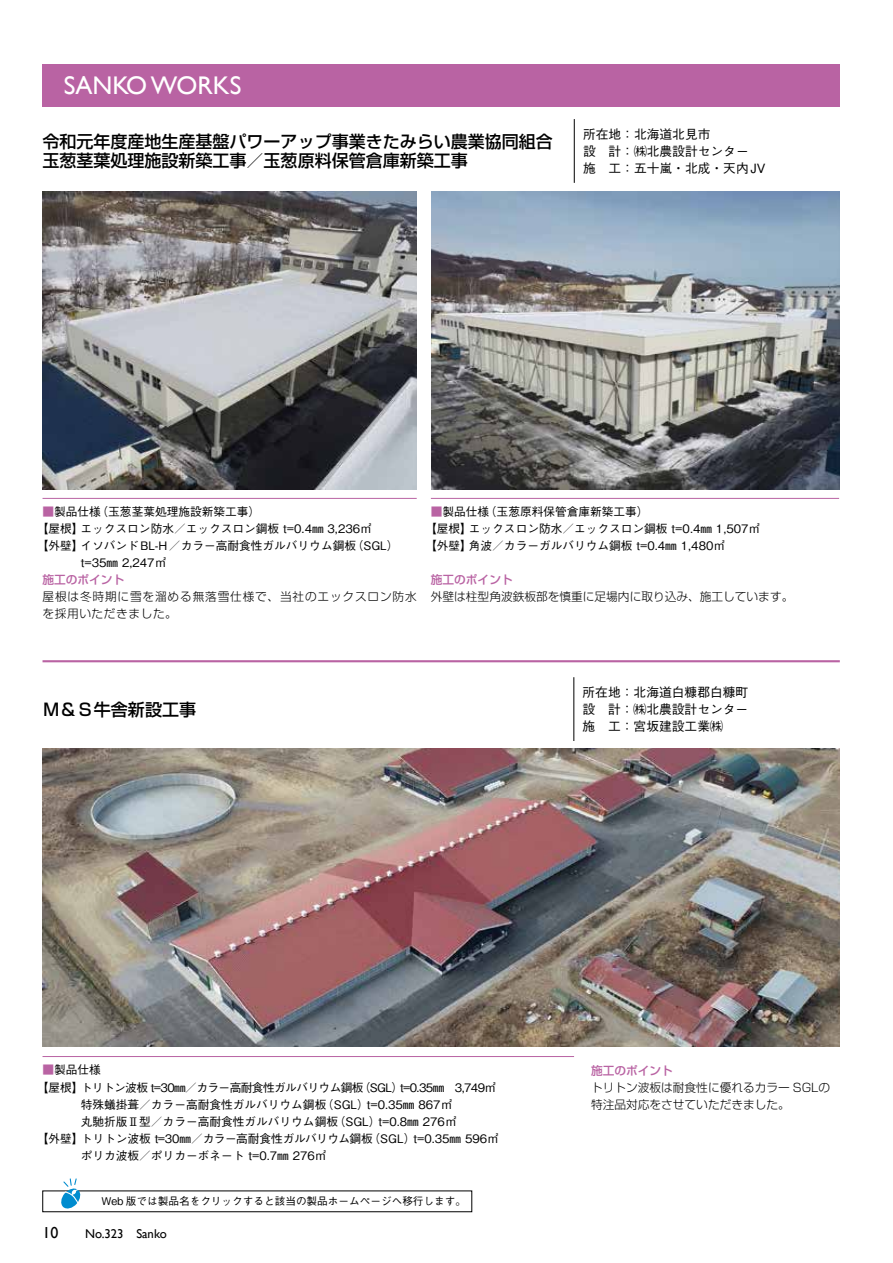
<style>
.page{position:relative;width:893px;height:1263px;background:#fff}
.page>*{position:absolute;margin:0;border:0;box-sizing:border-box;transform-origin:0 0}
.t1{font:25.5px "Gill Sans";color:#fff}
.t2{font:500 16.95px/19.2px "Shin Go Pro";color:#000}
.t3{font:15.9px "Gill Sans";color:#000}
.t4{font:500 12.75px/17px "Gothic BBB Pro";color:#000;text-align:justify}
.t5{font:12.75px "Gill Sans";color:#000}
.t6{font:500 11.7px/17px "Gothic BBB Pro";color:#000}
.t7{font:300 11.7px/17px "Shin Go Pro";color:#000}
.t8{font:500 11.7px "Gothic BBB Pro";letter-spacing:-.05em;color:#000}
.t9{font:300 11.7px/17px "Shin Go Pro";letter-spacing:.07em;color:#000}
.t10{font:500 11.7px "Shin Go Pro";color:#b963a3}
.t11{font:500 10.65px "Gothic BBB Pro";color:#000}
.s1{color:#b963a3}
.s2{font-size:11.7px}
</style>
<div class="page">
<div style="left:43px;top:64px;width:797px;height:42px;background:#b963a3"></div>
<hr style="left:43px;top:1056px;width:531px;height:1px;background:#b963a3">
<hr style="left:574px;top:677px;width:1px;height:64px;background:#000">
<img style="left:43px;top:748px;width:797px;height:298px">
<hr style="left:43px;top:660px;width:797px;height:2px;background:#b963a3">
<hr style="left:43px;top:498px;width:374px;height:1px;background:#b963a3">
<hr style="left:431px;top:498px;width:408px;height:1px;background:#b963a3">
<hr style="left:574px;top:119px;width:1px;height:64px;background:#000">
<img style="left:43px;top:191px;width:374px;height:298px">
<img style="left:432px;top:191px;width:408px;height:298px">
<svg style="left:60px;top:1178px;width:21px;height:31px"></svg>
<h1 class="t1" style="left:64px;top:70px;width:179px">SANKO WORKS</h1>
<h2 class="t2" style="left:43px;top:130px;width:512px">令和元年度産地生産基盤パワーアップ事業きたみらい農業協同組合玉葱茎葉処理施設新築工事／玉葱原料保管倉庫新築工事</h2>
<p class="t4" style="left:583px;top:124px;width:184px;text-align:left">所在地：北海道北見市<br>設　計：㈱北農設計センター<br>施　工：五十嵐・北成・天内JV</p>
<p class="t6" style="left:43px;top:502px;width:219px"><span class="s1">■</span>製品仕様（玉葱茎葉処理施設新築工事）</p>
<p class="t6" style="left:37px;top:519px;width:337px">【屋根】エックスロン防水／エックスロン鋼板 t=0.4㎜ 3,236㎡</p>
<p class="t6" style="left:37px;top:536px;width:363px">【外壁】イソバンドBL-H／カラー高耐食性ガルバリウム鋼板（SGL）</p>
<p class="t6" style="left:81px;top:553px;width:87px">t=35㎜ 2,247㎡</p>
<p class="t10" style="left:43px;top:570px;width:83px">施工のポイント</p>
<p class="t9" style="left:43px;top:587px;width:376px">屋根は冬時期に雪を溜める無落雪仕様で、当社のエックスロン防水を採用いただきました。</p>
<p class="t6" style="left:425px;top:502px;width:337px;text-indent:6px"><span class="s1">■</span>製品仕様（玉葱原料保管倉庫新築工事）<br>【屋根】エックスロン防水／エックスロン鋼板 t=0.4㎜ 1,507㎡【外壁】角波／カラーガルバリウム鋼板 t=0.4㎜ 1,480㎡</p>
<p class="t10" style="left:431px;top:570px;width:83px">施工のポイント</p>
<p class="t7" style="left:431px;top:587px;width:364px">外壁は柱型角波鉄板部を慎重に足場内に取り込み、施工しています。</p>
<h2 class="t2" style="left:43px;top:697px;width:155px">Ｍ＆Ｓ牛舎新設工事</h2>
<p class="t4" style="left:583px;top:682px;width:167px">所在地：北海道白糠郡白糠町設　計：㈱北農設計センター施　工：宮坂建設工業㈱</p>
<p class="t6" style="left:43px;top:1060px;width:60px"><span class="s1">■</span>製品仕様</p>
<p class="t8" style="left:37px;top:1078px;width:461px">【屋根】トリトン波板 t=30㎜／カラー高耐食性ガルバリウム鋼板（SGL）t=0.35㎜　3,749㎡</p>
<p class="t6" style="left:81px;top:1094px;width:373px">特殊蟻掛葺／カラー高耐食性ガルバリウム鋼板（SGL）t=0.35㎜ 867㎡</p>
<p class="t6" style="left:81px;top:1111px;width:377px">丸馳折版Ⅱ型／カラー高耐食性ガルバリウム鋼板（SGL）t=0.8㎜ 276㎡</p>
<p class="t6" style="left:37px;top:1128px;width:464px">【外壁】トリトン波板 t=30㎜／カラー高耐食性ガルバリウム鋼板（SGL）t=0.35㎜ 596㎡</p>
<p class="t6" style="left:81px;top:1145px;width:247px">ポリカ波板／ポリカーボネート t=0.7㎜ 276㎡</p>
<p class="t11" style="left:43px;top:1193px;width:425px"><span class="s2">　　　　　</span>Web 版では製品名をクリックすると該当の製品ホームページへ移行します。</p>
<h3 class="t3" style="left:43px;top:1223px;width:17px">10</h3>
<p class="t5" style="left:85px;top:1226px;width:83px">No.323 Sanko</p>
<p class="t10" style="left:591px;top:1060px;width:83px">施工のポイント</p>
<p class="t7" style="left:591px;top:1077px;width:241px">トリトン波板は耐食性に優れるカラー SGLの特注品対応をさせていただきました。</p>
</div>
